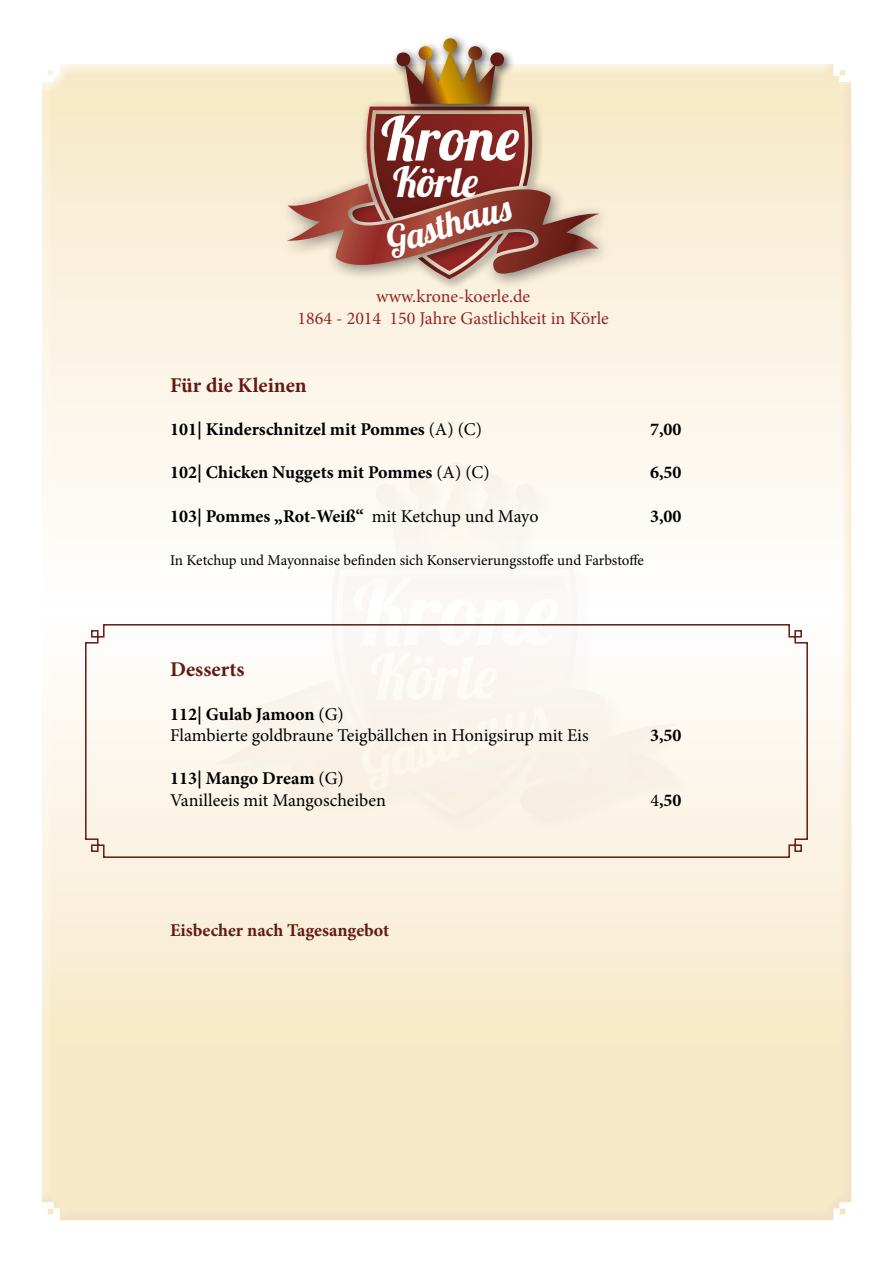
<style>
.page{position:relative;width:893px;height:1263px;background:#fff}
.page>*{position:absolute;margin:0;border:0;box-sizing:border-box;transform-origin:0 0}
.t1{font:60.3px "Lobster 1.4";color:#fff}
.t2{font:41.55px "Lobster 1.4";color:#fff}
.t3{font:700 21px "Minion Pro";color:#621a13}
.t4{font:700 18px "Minion Pro";color:#000}
.t5{font:18px/21.6px "Minion Pro";color:#000}
.t6{font:18px/21.6px "Minion Pro";color:#942726;text-align:center}
.t7{font:700 18px "Minion Pro";color:#621a13}
.t8{font:15px "Minion Pro";letter-spacing:-.005em;color:#000}
.s1{font-weight:400}
.s2{font-weight:700}
</style>
<div class="page">
<div style="left:40px;top:58px;width:812px;height:1163px;background:#dd9f00;opacity:.75"></div>
<div style="left:192px;top:450px;width:515px;height:401px;background:#fdf9f5"></div>
<div style="left:279px;top:174px;width:334px;height:117px;background:#000;opacity:.5"></div>
<svg style="left:84px;top:623px;width:725px;height:236px"></svg>
<div style="left:359px;top:706px;width:190px;height:86px;background:#f9f2e9"></div>
<svg style="left:287px;top:38px;width:312px;height:241px;background:#c09684"></svg>
<h1 class="t1" style="left:381px;top:100px;width:139px">Krone</h1>
<h2 class="t2" style="left:393px;top:155px;width:86px">Körle</h2>
<p class="t6" style="left:298px;top:286px;width:313px">www.krone-koerle.de<br>1864 - 2014 150 Jahre Gastlichkeit in Körle</p>
<p class="t3" style="left:170px;top:370px;width:138px">Für die Kleinen</p>
<p class="t4" style="left:170px;top:417px;width:314px">101| Kinderschnitzel mit Pommes <span class="s1">(A) (C)</span></p>
<p class="t4" style="left:650px;top:417px;width:33px">7,00</p>
<p class="t4" style="left:170px;top:460px;width:321px">102| Chicken Nuggets mit Pommes <span class="s1">(A) (C)</span></p>
<p class="t4" style="left:650px;top:460px;width:33px">6,50</p>
<p class="t4" style="left:170px;top:503px;width:370px">103| Pommes „Rot-Weiß“ <span class="s1">mit Ketchup und Mayo</span></p>
<p class="t4" style="left:650px;top:503px;width:33px">3,00</p>
<p class="t8" style="left:170px;top:550px;width:475px">In Ketchup und Mayonnaise befinden sich Konservierungsstoffe und Farbstoffe</p>
<p class="t3" style="left:170px;top:655px;width:76px">Desserts</p>
<p class="t5" style="left:170px;top:703px;width:420px"><span class="s2">112| Gulab Jamoon</span> (G)<br>Flambierte goldbraune Teigbällchen in Honigsirup mit Eis</p>
<p class="t5" style="left:170px;top:768px;width:217px"><span class="s2">113| Mango Dream</span> (G)<br>Vanilleeis mit Mangoscheiben</p>
<p class="t7" style="left:170px;top:917px;width:221px">Eisbecher nach Tagesangebot</p>
<p class="t4" style="left:650px;top:723px;width:33px">3,50</p>
<p class="t4" style="left:650px;top:788px;width:33px"><span class="s1">4</span>,50</p>
</div>
